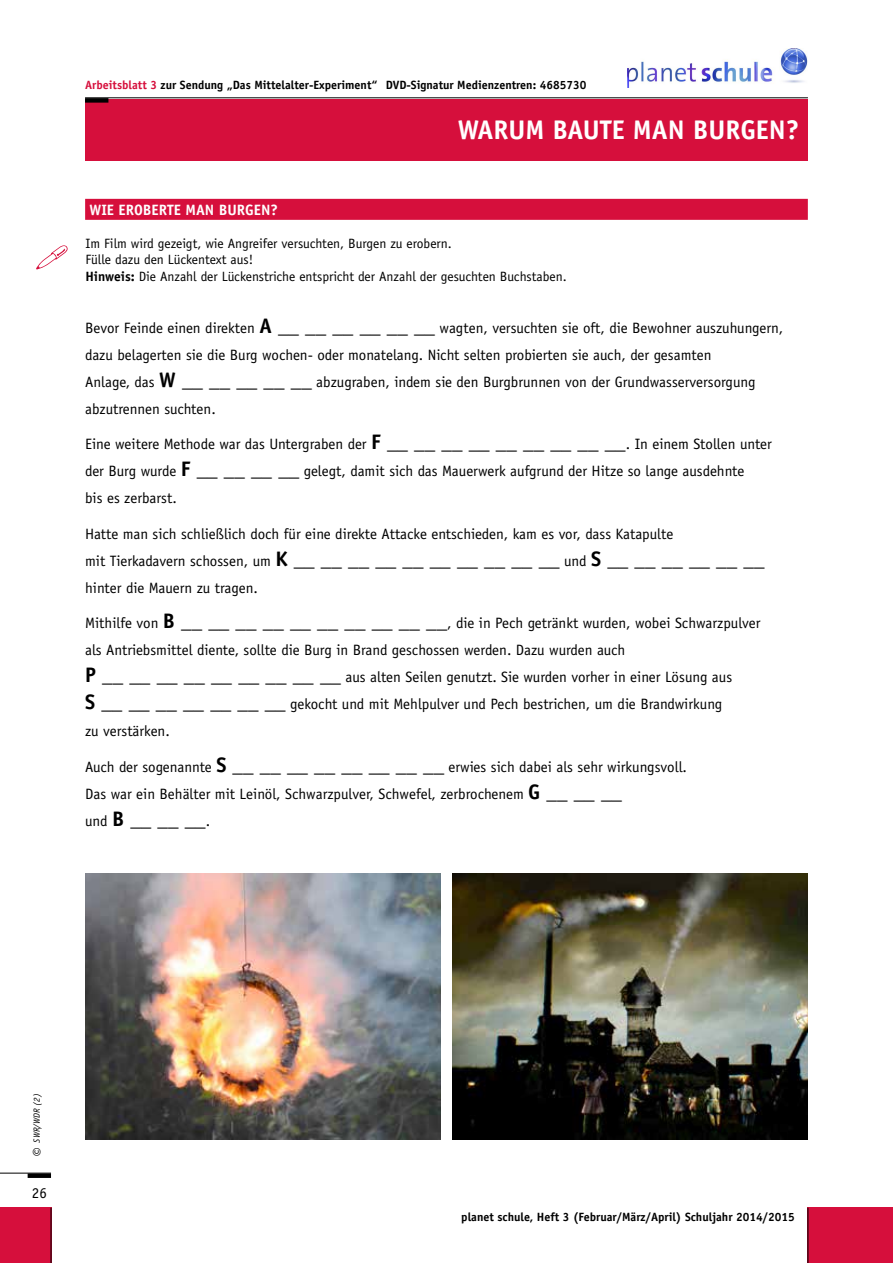
<style>
.page{position:relative;width:893px;height:1263px;background:#fff}
.page>*{position:absolute;margin:0;border:0;box-sizing:border-box;transform-origin:0 0}
.t1{font:700 27px "Officina Sans Std";color:#fff}
.t2{font:700 21px "Officina Sans Std";color:#000}
.t3{font:15px/27px "Officina Sans Std";color:#000}
.t4{font:700 15px "Officina Sans Std";color:#fff}
.t5{font:13.5px/16.5px "Officina Sans Std";color:#000}
.t6{font:700 12px "Officina Sans Std";color:#000}
.t7{font:italic 9px "Officina Sans Std";color:#000}
.s1{color:#d60f3c}
.s2{font-weight:700}
.s3{font-weight:700;font-size:21px}
.s4{font-weight:400;font-size:15px}
.s5{font-size:16.5px}
</style>
<div class="page">
<div style="left:807px;top:1208px;width:86px;height:55px;background:#d60f3c"></div>
<div style="left:0;top:1208px;width:51px;height:55px;background:#d60f3c"></div>
<hr style="left:807px;top:1208px;width:1px;height:55px;background:#000">
<hr style="left:0;top:1173px;width:51px;height:1px;background:#000">
<div style="left:28px;top:1173px;width:23px;height:5px;background:#000"></div>
<hr style="left:51px;top:1208px;width:1px;height:55px;background:#000">
<div style="left:85px;top:99px;width:723px;height:62px;background:#d60f3c"></div>
<hr style="left:85px;top:97px;width:723px;height:1px;background:#000">
<div style="left:85px;top:98px;width:23px;height:5px;background:#000"></div>
<div style="left:85px;top:199px;width:723px;height:21px;background:#d60f3c"></div>
<svg style="left:36px;top:245px;width:32px;height:24px"></svg>
<img style="left:85px;top:873px;width:355px;height:266px">
<img style="left:453px;top:873px;width:355px;height:267px">
<img style="left:628px;top:49px;width:179px;height:39px">
<p class="t6" style="left:85px;top:78px;width:503px"><span class="s1">Arbeitsblatt 3</span> zur Sendung „Das Mittelalter-Experiment“ DVD-Signatur Medienzentren: 4685730</p>
<h1 class="t1" style="left:458px;top:113px;width:343px">WARUM BAUTE MAN BURGEN?</h1>
<p class="t4" style="left:89px;top:200px;width:190px">WIE EROBERTE MAN BURGEN?</p>
<p class="t5" style="left:85px;top:235px;width:483px">Im Film wird gezeigt, wie Angreifer versuchten, Burgen zu erobern.<br>Fülle dazu den Lückentext aus!<br><span class="s2">Hinweis:</span> Die Anzahl der Lückenstriche entspricht der Anzahl der gesuchten Buchstaben.</p>
<p class="t3" style="left:85px;top:314px;width:700px">Bevor Feinde einen direkten <span class="s3">A __ __ __ __ __ __</span> wagten, versuchten sie oft, die Bewohner auszuhungern, dazu belagerten sie die Burg wochen- oder monatelang. Nicht selten probierten sie auch, der gesamten<br>Anlage, das <span class="s3">W __ __ __ __ __</span> abzugraben, indem sie den Burgbrunnen von der Grundwasserversorgung abzutrennen suchten.</p>
<p class="t3" style="left:85px;top:430px;width:688px">Eine weitere Methode war das Untergraben der <span class="s3">F __ __ __ __ __ __ __ __ __</span>. In einem Stollen unter der Burg wurde <span class="s3">F __ __ __ __</span> gelegt, damit sich das Mauerwerk aufgrund der Hitze so lange ausdehnte<br>bis es zerbarst.</p>
<p class="t3" style="left:85px;top:520px;width:590px">Hatte man sich schließlich doch für eine direkte Attacke entschieden, kam es vor, dass Katapulte</p>
<h2 class="t2" style="left:85px;top:545px;width:681px"><span class="s4">mit Tierkadavern schossen, um</span> K __ __ __ __ __ __ __ __ __ __ <span class="s4">und</span> S __ __ __ __ __ __</h2>
<p class="t3" style="left:85px;top:574px;width:174px">hinter die Mauern zu tragen.</p>
<p class="t3" style="left:85px;top:609px;width:677px">Mithilfe von <span class="s3">B __ __ __ __ __ __ __ __ __ __</span>, die in Pech getränkt wurden, wobei Schwarzpulver als Antriebsmittel diente, sollte die Burg in Brand geschossen werden. Dazu wurden auch<br><span class="s3">P __ __ __ __ __ __ __ __ __</span> aus alten Seilen genutzt. Sie wurden vorher in einer Lösung aus<br><span class="s3">S __ __ __ __ __ __ __</span> gekocht und mit Mehlpulver und Pech bestrichen, um die Brandwirkung<br>zu verstärken.</p>
<p class="t3" style="left:85px;top:753px;width:603px">Auch der sogenannte <span class="s3">S __ __ __ __ __ __ __ __</span> erwies sich dabei als sehr wirkungsvoll.<br>Das war ein Behälter mit Leinöl, Schwarzpulver, Schwefel, zerbrochenem <span class="s3">G __ __ __</span></p>
<h2 class="t2" style="left:85px;top:805px;width:127px"><span class="s4">und</span> B __ __ __<span class="s4">.</span></h2>
<p class="t7" style="left:32px;top:1157px;width:65px;rotate:-90deg"><span class="s5">©</span> SWR/WDR (2)</p>
<p class="t3" style="left:32px;top:1180px;width:16px">26</p>
<p class="t6" style="left:461px;top:1209px;width:335px">planet schule, Heft 3 (Februar/März/April) Schuljahr 2014/2015</p>
</div>
